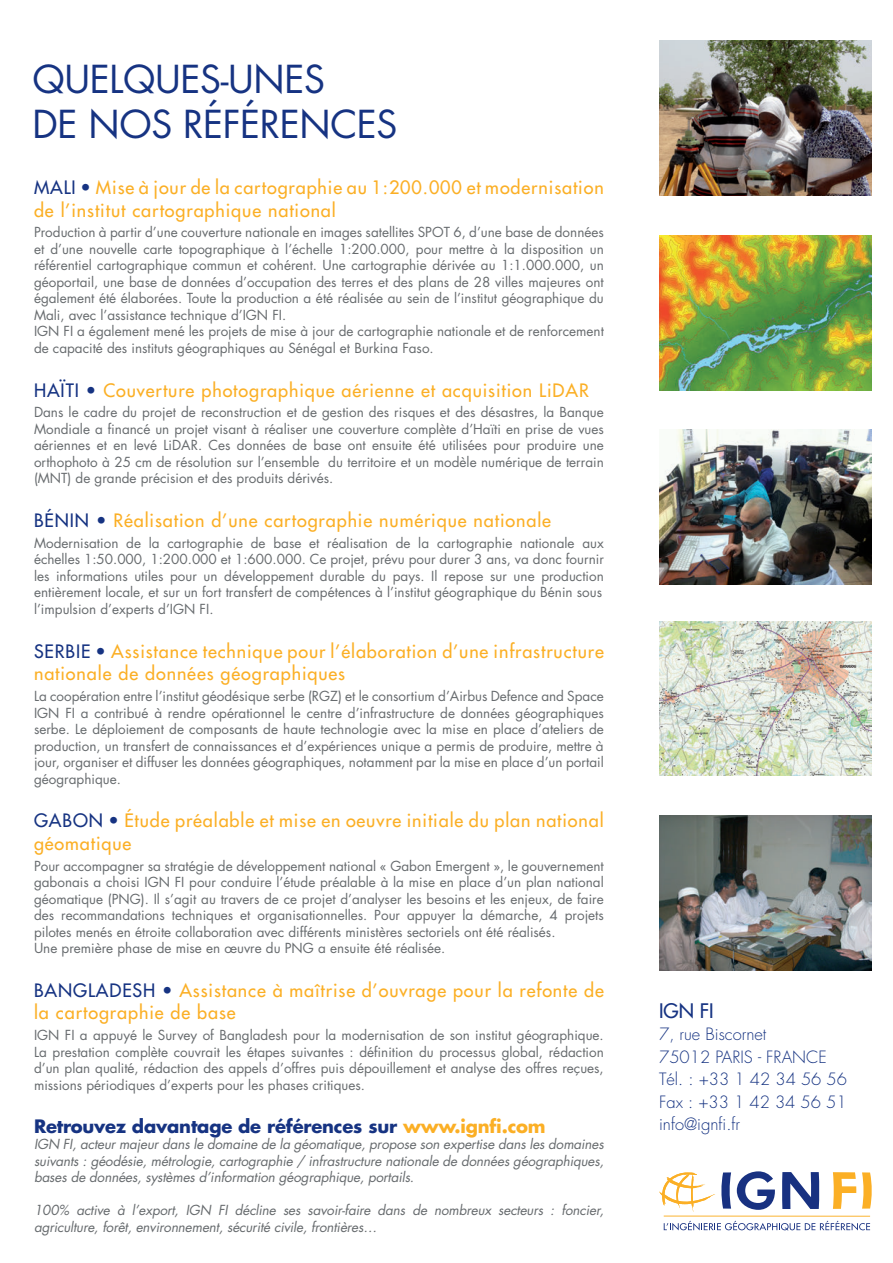
<style>
.page{position:relative;width:893px;height:1263px;background:#fff}
.page>*{position:absolute;margin:0;border:0;box-sizing:border-box;transform-origin:0 0}
.t1{font:37.5px/45px "Futura";letter-spacing:-.01em;color:#163382}
.t2{font:19.5px "Futura";color:#163382}
.t3{font:18px/22.5px "Futura";letter-spacing:.05em;color:#fbaf25}
.t4{font:700 18px "Futura";letter-spacing:-.01em;color:#163382}
.t5{font:300 16.5px/22.5px "Futura";color:#163382}
.t6{font:13.5px/16.5px "Futura";color:#676b6e}
.t7{font:italic 13.5px/16.5px "Futura";letter-spacing:-.01em;color:#676b6e;text-align:justify}
.s1{color:#163382}
.s2{color:#fbaf25}
</style>
<div class="page">
<img style="left:659px;top:40px;width:213px;height:156px">
<img style="left:659px;top:621px;width:213px;height:155px">
<hr style="left:664px;top:1215px;width:206px;height:2px;background:#fbaf25">
<svg style="left:664px;top:1221px;width:206px;height:9px"></svg>
<svg style="left:721px;top:1172px;width:10px;height:36px"></svg>
<svg style="left:737px;top:1171px;width:38px;height:39px"></svg>
<svg style="left:782px;top:1172px;width:37px;height:37px"></svg>
<svg style="left:833px;top:1172px;width:23px;height:37px"></svg>
<svg style="left:862px;top:1172px;width:10px;height:36px"></svg>
<svg style="left:659px;top:1172px;width:56px;height:40px"></svg>
<img style="left:659px;top:429px;width:213px;height:155px">
<img style="left:659px;top:816px;width:213px;height:155px">
<img style="left:659px;top:235px;width:213px;height:156px">
<h1 class="t1" style="left:33px;top:56px;width:366px">QUELQUES-UNES<br>DE NOS RÉFÉRENCES</h1>
<h3 class="t3" style="left:34px;top:176px;width:571px"><span class="s1">MALI •</span> Mise à jour de la cartographie au 1:200.000 et modernisation de l’institut cartographique national</h3>
<p class="t6" style="left:34px;top:224px;width:571px">Production à partir d’une couverture nationale en images satellites SPOT 6, d’une base de données et d’une nouvelle carte topographique à l’échelle 1:200.000, pour mettre à la disposition un référentiel cartographique commun et cohérent. Une cartographie dérivée au 1:1.000.000, un géoportail, une base de données d’occupation des terres et des plans de 28 villes majeures ont également été élaborées. Toute la production a été réalisée au sein de l’institut géographique du Mali, avec l’assistance technique d’IGN FI.<br>IGN FI a également mené les projets de mise à jour de cartographie nationale et de renforcement de capacité des instituts géographiques au Sénégal et Burkina Faso.</p>
<h3 class="t3" style="left:34px;top:379px;width:556px"><span class="s1">HAÏTI •</span> Couverture photographique aérienne et acquisition LiDAR</h3>
<p class="t6" style="left:34px;top:404px;width:571px;text-align:justify">Dans le cadre du projet de reconstruction et de gestion des risques et des désastres, la Banque Mondiale a financé un projet visant à réaliser une couverture complète d’Haïti en prise de vues aériennes et en levé LiDAR. Ces données de base ont ensuite été utilisées pour produire une orthophoto à 25 cm de résolution sur l’ensemble du territoire et un modèle numérique de terrain (MNT) de grande précision et des produits dérivés.</p>
<h3 class="t3" style="left:34px;top:509px;width:518px"><span class="s1">BÉNIN •</span> Réalisation d’une cartographie numérique nationale</h3>
<p class="t6" style="left:34px;top:535px;width:571px">Modernisation de la cartographie de base et réalisation de la cartographie nationale aux échelles 1:50.000, 1:200.000 et 1:600.000. Ce projet, prévu pour durer 3 ans, va donc fournir les informations utiles pour un développement durable du pays. Il repose sur une production entièrement locale, et sur un fort transfert de compétences à l’institut géographique du Bénin sous l’impulsion d’experts d’IGN FI.</p>
<h3 class="t3" style="left:34px;top:640px;width:571px"><span class="s1">SERBIE •</span> Assistance technique pour l’élaboration d’une infrastructure nationale de données géographiques</h3>
<p class="t6" style="left:34px;top:688px;width:571px;text-align:justify">La coopération entre l’institut géodésique serbe (RGZ) et le consortium d’Airbus Defence and Space IGN FI a contribué à rendre opérationnel le centre d’infrastructure de données géographiques serbe. Le déploiement de composants de haute technologie avec la mise en place d’ateliers de production, un transfert de connaissances et d’expériences unique a permis de produire, mettre à jour, organiser et diffuser les données géographiques, notamment par la mise en place d’un portail géographique.</p>
<h3 class="t3" style="left:34px;top:809px;width:571px"><span class="s1">GABON •</span> Étude préalable et mise en oeuvre initiale du plan national géomatique</h3>
<p class="t6" style="left:34px;top:857px;width:571px">Pour accompagner sa stratégie de développement national « Gabon Emergent », le gouvernement gabonais a choisi IGN FI pour conduire l’étude préalable à la mise en place d’un plan national géomatique (PNG). Il s’agit au travers de ce projet d’analyser les besoins et les enjeux, de faire des recommandations techniques et organisationnelles. Pour appuyer la démarche, 4 projets pilotes menés en étroite collaboration avec différents ministères sectoriels ont été réalisés.<br>Une première phase de mise en œuvre du PNG a ensuite été réalisée.</p>
<h3 class="t3" style="left:34px;top:979px;width:571px"><span class="s1">BANGLADESH •</span> Assistance à maîtrise d’ouvrage pour la refonte de la cartographie de base</h3>
<p class="t6" style="left:34px;top:1027px;width:571px;text-align:justify">IGN FI a appuyé le Survey of Bangladesh pour la modernisation de son institut géographique.<br>La prestation complète couvrait les étapes suivantes : définition du processus global, rédaction d’un plan qualité, rédaction des appels d’offres puis dépouillement et analyse des offres reçues, missions périodiques d’experts pour les phases critiques.</p>
<h2 class="t2" style="left:659px;top:998px;width:56px">IGN FI</h2>
<p class="t5" style="left:659px;top:1023px;width:189px">7, rue Biscornet<br>75012 PARIS - FRANCE<br>Tél. : +33 1 42 34 56 56<br>Fax : +33 1 42 34 56 51</p>
<h3 class="t4" style="left:34px;top:1114px;width:513px">Retrouvez davantage de références sur <span class="s2">www.ignfi.com</span></h3>
<p class="t5" style="left:659px;top:1113px;width:82px">info@ignfi.fr</p>
<p class="t7" style="left:34px;top:1136px;width:571px">IGN FI, acteur majeur dans le domaine de la géomatique, propose son expertise dans les domaines suivants : géodésie, métrologie, cartographie / infrastructure nationale de données géographiques, bases de données, systèmes d’information géographique, portails.</p>
<p class="t7" style="left:34px;top:1202px;width:571px">100% active à l’export, IGN FI décline ses savoir-faire dans de nombreux secteurs : foncier, agriculture, forêt, environnement, sécurité civile, frontières…</p>
</div>
